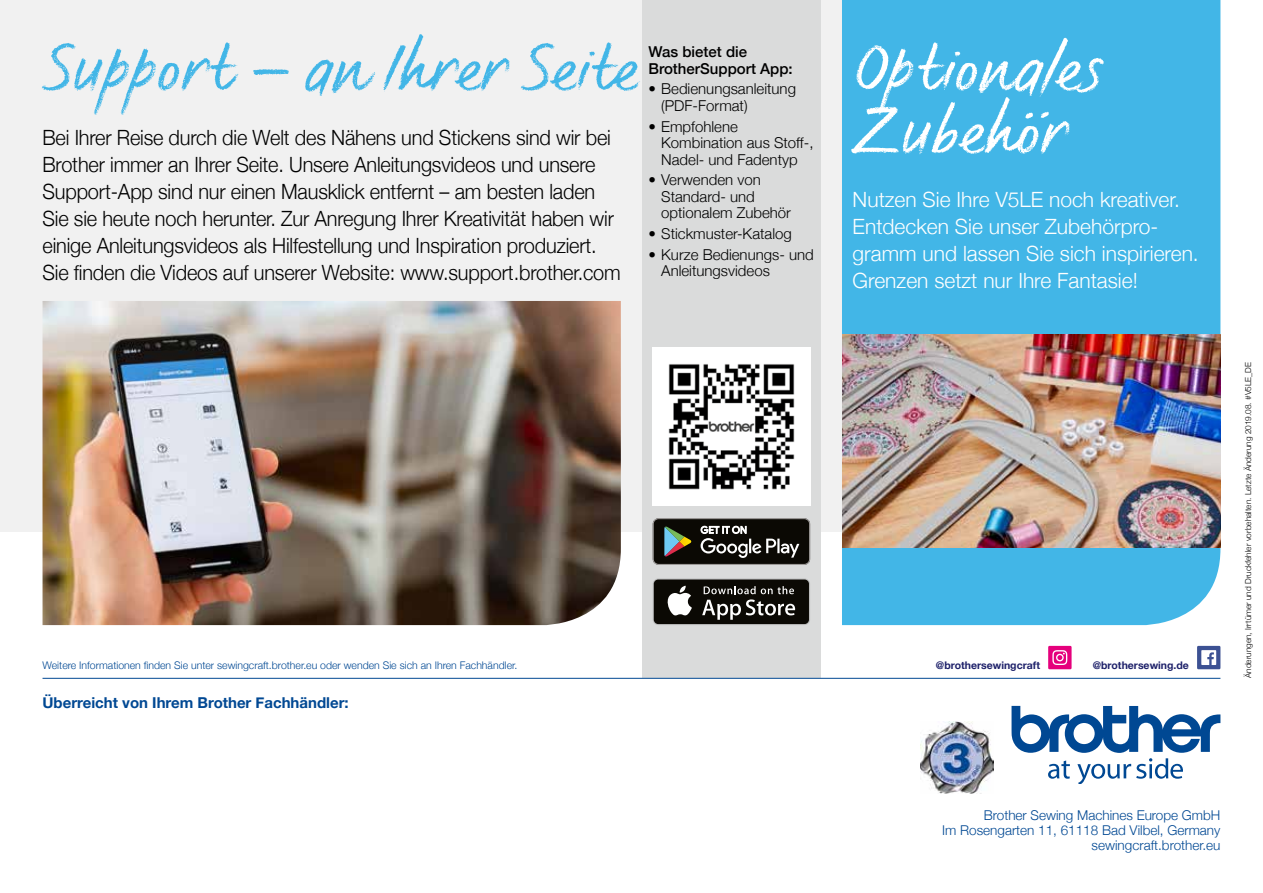
<style>
.page{position:relative;width:1263px;height:893px;background:#fff}
.page>*{position:absolute;margin:0;border:0;box-sizing:border-box;transform-origin:0 0}
.t1{font:66px "FS Sammy";color:#42b6e7}
.t2{font:66px/63px "FS Sammy";color:#fff}
.t3{font:300 21px/27px "Helvetica Neue";letter-spacing:-.01em;color:#000;scale:.95 1}
.t4{font:300 21px/27px "Helvetica Neue";color:#fff}
.t5{font:300 15px/16.5px "Helvetica Neue";color:#000}
.t6{font:700 15px "Helvetica Neue";color:#004893}
.t7{font:500 15px/16.5px "Helvetica Neue";color:#000}
.t8{font:300 13.5px/15px "Helvetica Neue";color:#004893;text-align:right}
.t9{font:300 10.5px "Helvetica Neue";color:#004893}
.t10{font:700 10.5px "Helvetica Neue";color:#1e216a}
.t11{font:300 8.25px "Helvetica Neue";color:#000}
</style>
<div class="page">
<div style="left:0;top:0;width:946px;height:531px;background:#f1f1f1"></div>
<div style="left:642px;top:0;width:179px;height:678px;background:#dadbdb"></div>
<img style="left:43px;top:301px;width:578px;height:324px">
<hr style="left:43px;top:678px;width:1177px;height:1px;background:#004893">
<svg style="left:1011px;top:706px;width:209px;height:77px"></svg>
<div style="left:842px;top:0;width:378px;height:625px;background:#42b6e7"></div>
<img style="left:842px;top:335px;width:378px;height:212px">
<svg style="left:653px;top:578px;width:157px;height:47px"></svg>
<div style="left:654px;top:579px;width:155px;height:45px;background:#0b0904;border-radius:4px"></div>
<svg style="left:667px;top:586px;width:25px;height:29px"></svg>
<svg style="left:702px;top:586px;width:93px;height:34px"></svg>
<svg style="left:653px;top:518px;width:157px;height:47px"></svg>
<img style="left:653px;top:348px;width:157px;height:157px">
<img style="left:921px;top:721px;width:72px;height:72px">
<div style="left:1197px;top:646px;width:23px;height:23px;background:#3c5193"></div>
<div style="left:1201px;top:650px;width:15px;height:15px;background:#fff"></div>
<svg style="left:1207px;top:652px;width:7px;height:13px"></svg>
<div style="left:1048px;top:646px;width:23px;height:23px;background:#e5007c"></div>
<svg style="left:1052px;top:650px;width:15px;height:15px"></svg>
<h1 class="t1" style="left:43px;top:28px;width:596px">Support – an Ihrer Seite</h1>
<p class="t3" style="left:43px;top:123px;width:610px">Bei Ihrer Reise durch die Welt des Nähens und Stickens sind wir bei Brother immer an Ihrer Seite. Unsere Anleitungsvideos und unsere Support-App sind nur einen Mausklick entfernt – am besten laden Sie sie heute noch herunter. Zur Anregung Ihrer Kreativität haben wir einige Anleitungsvideos als Hilfestellung und Inspiration produziert.<br>Sie finden die Videos auf unserer Website: www.support.brother.com</p>
<p class="t7" style="left:648px;top:42px;width:146px">Was bietet die<br>BrotherSupport App:</p>
<p class="t5" style="left:661px;top:80px;width:136px;text-indent:-13px">• Bedienungsanleitung (PDF-Format)</p>
<p class="t5" style="left:661px;top:118px;width:154px;text-indent:-13px">• Empfohlene<br>Kombination aus Stoff-,<br>Nadel- und Fadentyp</p>
<p class="t5" style="left:661px;top:171px;width:131px;text-indent:-13px">• Verwenden von<br>Standard- und optionalem Zubehör</p>
<p class="t5" style="left:648px;top:225px;width:145px">• Stickmuster-Katalog</p>
<p class="t5" style="left:661px;top:246px;width:154px;text-indent:-13px">• Kurze Bedienungs- und<br>Anleitungsvideos</p>
<h1 class="t2" style="left:853px;top:35px;width:251px">Optionales<br>Zubehör</h1>
<p class="t4" style="left:853px;top:186px;width:348px">Nutzen Sie Ihre V5LE noch kreativer.<br>Entdecken Sie unser Zubehörpro&shy;gramm und lassen Sie sich inspirieren.<br>Grenzen setzt nur Ihre Fantasie!</p>
<p class="t9" style="left:43px;top:659px;width:476px">Weitere Informationen finden Sie unter sewingcraft.brother.eu oder wenden Sie sich an Ihren Fachhändler.</p>
<p class="t6" style="left:43px;top:693px;width:308px">Überreicht von Ihrem Brother Fachhändler:</p>
<p class="t10" style="left:936px;top:659px;width:106px">@brothersewingcraft</p>
<p class="t10" style="left:1093px;top:659px;width:98px">@brothersewing.de</p>
<p class="t11" style="left:1243px;top:678px;width:317px;rotate:-90deg">Änderungen, Irrtümer und Druckfehler vorbehalten. Letzte Änderung 2019.08. #V5LE_DE</p>
<p class="t8" style="left:942px;top:808px;width:280px">Brother Sewing Machines Europe GmbH<br>Im Rosengarten 11, 61118 Bad Vilbel, Germany sewingcraft.brother.eu</p>
</div>
